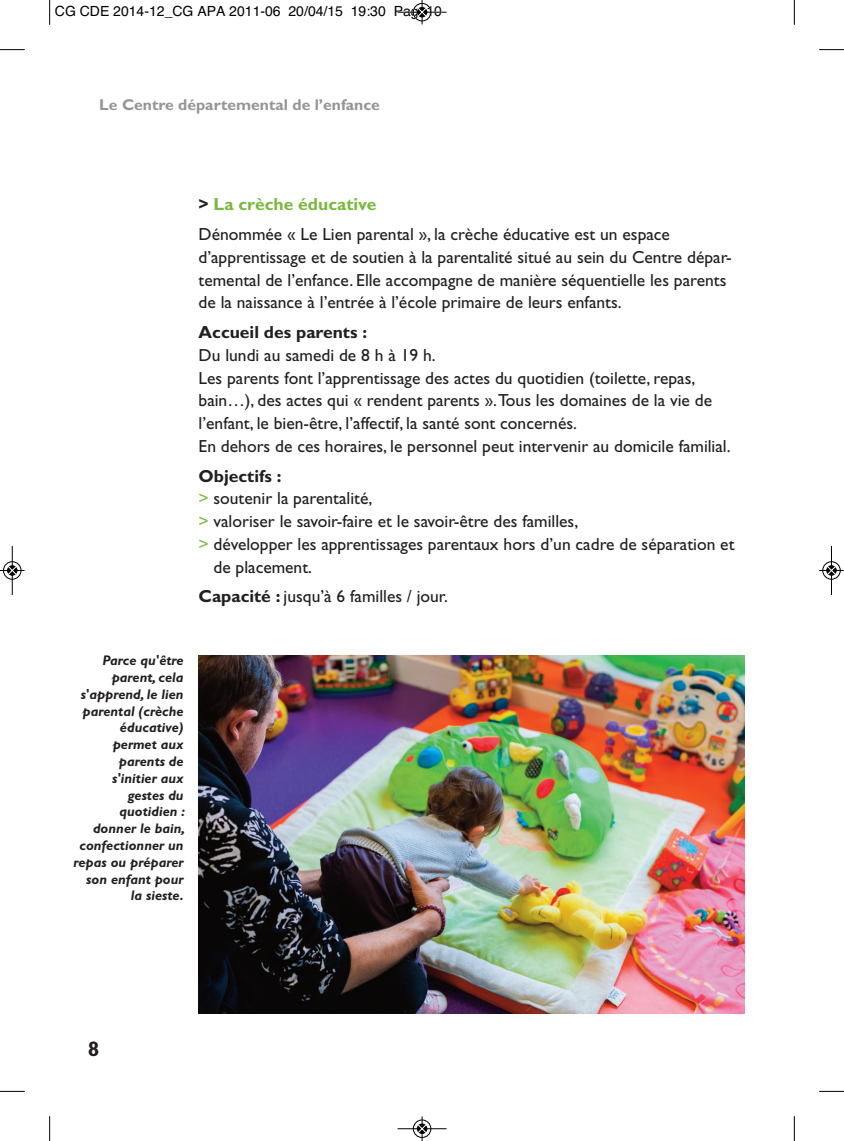
<style>
.page{position:relative;width:844px;height:1141px;background:#fff}
.page>*{position:absolute;margin:0;border:0;box-sizing:border-box;transform-origin:0 0}
.t1{font:700 21px "Gill Sans";color:#231f20}
.t2{font:17.5px/22.8px "Gill Sans";color:#231f20}
.t3{font:700 17.5px "Gill Sans";color:#231f20}
.t4{font:700 15.75px "Gill Sans";color:#939598}
.t5{font:italic 700 14px/16.8px "Gill Sans";color:#231f20;text-align:right}
.t6{font:14px "Helvetica";color:#000}
.s1{font-weight:700}
.s2{font-weight:700;color:#7ab93d}
.s3{color:#7ab93d}
</style>
<div class="page">
<img style="left:198px;top:656px;width:546px;height:358px">
<svg style="left:49px;top:0;width:1px;height:25px"></svg>
<svg style="left:0;top:49px;width:25px;height:1px"></svg>
<svg style="left:793px;top:0;width:1px;height:25px"></svg>
<svg style="left:819px;top:49px;width:24px;height:1px"></svg>
<svg style="left:49px;top:1116px;width:1px;height:25px"></svg>
<svg style="left:0;top:1091px;width:25px;height:1px"></svg>
<svg style="left:793px;top:1116px;width:1px;height:25px"></svg>
<svg style="left:819px;top:1091px;width:24px;height:1px"></svg>
<div style="left:412px;top:3px;width:19px;height:19px;border:1px solid #fff;border-radius:50%"></div>
<hr style="left:397px;top:12px;width:49px;height:1px;background:#000">
<div style="left:413px;top:3px;width:18px;height:18px;border:1px solid #000;border-radius:50%"></div>
<svg style="left:417px;top:0;width:9px;height:24px"></svg>
<div style="left:412px;top:1119px;width:19px;height:19px;border:1px solid #fff;border-radius:50%"></div>
<hr style="left:397px;top:1128px;width:49px;height:1px;background:#000">
<div style="left:413px;top:1120px;width:18px;height:18px;border:1px solid #000;border-radius:50%"></div>
<svg style="left:417px;top:1116px;width:9px;height:25px"></svg>
<div style="left:3px;top:561px;width:19px;height:19px;border:1px solid #fff;border-radius:50%"></div>
<hr style="left:12px;top:546px;width:1px;height:49px;background:#000">
<div style="left:3px;top:561px;width:18px;height:18px;border:1px solid #000;border-radius:50%"></div>
<svg style="left:0;top:566px;width:24px;height:9px"></svg>
<div style="left:821px;top:561px;width:19px;height:19px;border:1px solid #fff;border-radius:50%"></div>
<hr style="left:831px;top:546px;width:1px;height:49px;background:#000">
<div style="left:822px;top:561px;width:18px;height:18px;border:1px solid #000;border-radius:50%"></div>
<svg style="left:819px;top:566px;width:24px;height:9px"></svg>
<p class="t6" style="left:55px;top:3px;width:388px">CG CDE 2014-12_CG APA 2011-06 20/04/15 19:30 Page10</p>
<p class="t4" style="left:99px;top:99px;width:282px">Le Centre départemental de l’enfance</p>
<p class="t2" style="left:198px;top:191px;width:473px;line-height:29.8px"><span class="s1">&gt;</span> <span class="s2">La crèche éducative<br></span>Dénommée « Le Lien parental », la crèche éducative est un espace</p>
<p class="t2" style="left:198px;top:247px;width:534px">d’apprentissage et de soutien à la parentalité situé au sein du Centre dépar&shy;temental de l’enfance. Elle accompagne de manière séquentielle les parents de la naissance à l’entrée à l’école primaire de leurs enfants.</p>
<p class="t3" style="left:198px;top:326px;width:170px">Accueil des parents :</p>
<p class="t2" style="left:198px;top:345px;width:533px">Du lundi au samedi de 8 h à 19 h.<br>Les parents font l’apprentissage des actes du quotidien (toilette, repas, bain…), des actes qui « rendent parents ».Tous les domaines de la vie de l’enfant, le bien-être, l’affectif, la santé sont concernés.<br>En dehors de ces horaires, le personnel peut intervenir au domicile familial.</p>
<p class="t3" style="left:198px;top:469px;width:84px">Objectifs :</p>
<p class="t2" style="left:198px;top:489px;width:175px"><span class="s3">&gt;</span> soutenir la parentalité,</p>
<p class="t2" style="left:198px;top:511px;width:381px"><span class="s3">&gt;</span> valoriser le savoir-faire et le savoir-être des familles,</p>
<p class="t2" style="left:198px;top:534px;width:537px"><span class="s3">&gt;</span> développer les apprentissages parentaux hors d’un cadre de séparation et</p>
<p class="t2" style="left:213px;top:557px;width:100px">de placement.</p>
<p class="t2" style="left:198px;top:587px;width:251px"><span class="s1">Capacité :</span> jusqu’à 6 familles / jour.</p>
<p class="t5" style="left:73px;top:653px;width:113px">Parce qu'être parent, cela s'apprend, le lien parental (crèche éducative)<br>permet aux parents de s'initier aux gestes du quotidien : donner le bain, confectionner un repas ou préparer son enfant pour la sieste.</p>
<p class="t1" style="left:88px;top:1041px;width:13px">8</p>
</div>
